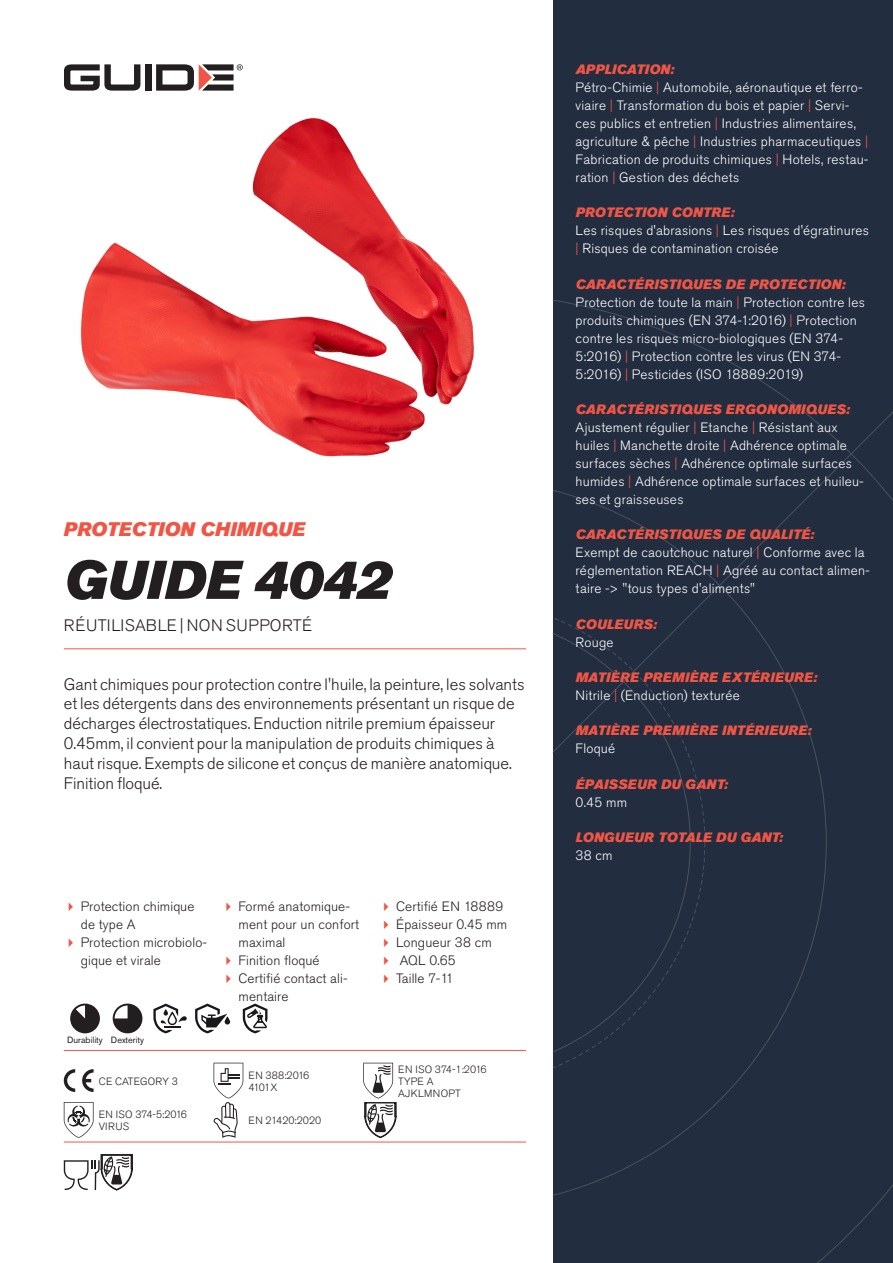
<style>
.page{position:relative;width:893px;height:1263px;background:#fff}
.page>*{position:absolute;margin:0;border:0;box-sizing:border-box;transform-origin:0 0}
.Rubrik{font:italic 54px "Akzidenz Grotesk Pro Super";color:#231f20}
.Överrubrik{font:italic 19.5px "Akzidenz Grotesk Pro Super";letter-spacing:.005em;color:#f05545}
.Ingress{font:300 16.5px/19.8px "Akzidenz Grotesk Pro";color:#231f20}
.Product_-_AltSegment{font:300 16.5px "Akzidenz Grotesk Pro";letter-spacing:.03em;color:#231f20}
.Produkt_-_Brödtext{font:300 13.5px/18px "Akzidenz Grotesk Pro";letter-spacing:.02em;color:#fff}
.Produkt_-_Namn{font:italic 13.5px "Akzidenz Grotesk Pro Super";letter-spacing:.015em;color:#f05545}
.t1{font:300 13.5px/18px "Akzidenz Grotesk Pro";letter-spacing:.01em;color:#231f20}
.t2{font:300 10.5px "Akzidenz Grotesk Pro";letter-spacing:.01em;color:#231f20}
.t3{font:300 10.5px "Akzidenz Grotesk Pro";letter-spacing:.03em;color:#231f20}
.Produkt_-_Egenskaper{font:9px "Akzidenz Grotesk Pro";color:#231f20}
.s1{color:#f05545}
</style>
<div class="page">
<div style="left:145px;top:64px;width:7px;height:27px;background:#231f20"></div>
<svg style="left:156px;top:64px;width:87px;height:27px"></svg>
<svg style="left:64px;top:64px;width:76px;height:27px"></svg>
<div style="left:553px;top:0;width:340px;height:1263px;background:#222d3f"></div>
<svg style="left:553px;top:300px;width:340px;height:963px"></svg>
<hr style="left:64px;top:1050px;width:462px;height:1px;background:#f05545">
<hr style="left:64px;top:1142px;width:462px;height:1px;background:#f05545">
<svg style="left:70px;top:1003px;width:30px;height:30px"></svg>
<svg style="left:113px;top:1003px;width:29px;height:30px"></svg>
<svg style="left:153px;top:1003px;width:34px;height:30px"></svg>
<svg style="left:195px;top:1003px;width:35px;height:30px"></svg>
<svg style="left:243px;top:1003px;width:24px;height:30px"></svg>
<svg style="left:64px;top:1069px;width:11px;height:23px"></svg>
<svg style="left:82px;top:1069px;width:12px;height:23px"></svg>
<svg style="left:64px;top:1102px;width:30px;height:36px"></svg>
<svg style="left:214px;top:1063px;width:29px;height:75px"></svg>
<svg style="left:363px;top:1063px;width:34px;height:75px"></svg>
<svg style="left:64px;top:1154px;width:69px;height:36px"></svg>
<img style="left:80px;top:118px;width:395px;height:339px">
<hr style="left:64px;top:648px;width:462px;height:1px;background:#f05545">
<p class="Överrubrik" style="left:64px;top:517px;width:243px">PROTECTION CHIMIQUE</p>
<p class="Rubrik" style="left:64px;top:545px;width:329px">GUIDE 4042</p>
<p class="Product_-_AltSegment" style="left:64px;top:615px;width:250px">RÉUTILISABLE | NON SUPPORTÉ</p>
<p class="Ingress" style="left:64px;top:674px;width:462px">Gant chimiques pour protection contre l'huile, la peinture, les solvants et les détergents dans des environnements présentant un risque de décharges électrostatiques. Enduction nitrile premium épaisseur 0.45mm, il convient pour la manipulation de produits chimiques à haut risque. Exempts de silicone et conçus de manière anatomique.<br>Finition floqué.</p>
<p class="t1" style="left:81px;top:897px;width:115px">Protection chimique de type A</p>
<p class="t1" style="left:81px;top:933px;width:128px">Protection microbiolo&shy;gique et virale</p>
<p class="Produkt_-_Egenskaper" style="left:67px;top:1034px;width:37px">Durability</p>
<p class="Produkt_-_Egenskaper" style="left:111px;top:1034px;width:35px">Dexterity</p>
<p class="t2" style="left:99px;top:1074px;width:81px">CE CATEGORY 3</p>
<p class="t2" style="left:99px;top:1107px;width:90px">EN ISO 374-5:2016</p>
<p class="t2" style="left:99px;top:1119px;width:32px">VIRUS</p>
<p class="t1" style="left:238px;top:897px;width:122px">Formé anatomique&shy;ment pour un confort maximal</p>
<p class="t1" style="left:238px;top:951px;width:83px">Finition floqué</p>
<p class="t1" style="left:238px;top:969px;width:111px">Certifié contact ali&shy;mentaire</p>
<p class="t2" style="left:248px;top:1068px;width:62px">EN 388:2016</p>
<p class="t2" style="left:248px;top:1080px;width:30px">4101X</p>
<p class="t2" style="left:248px;top:1113px;width:74px">EN 21420:2020</p>
<p class="t1" style="left:396px;top:897px;width:109px">Certifié EN 18889</p>
<p class="t1" style="left:396px;top:915px;width:113px">Épaisseur 0.45 mm</p>
<p class="t1" style="left:396px;top:933px;width:97px">Longueur 38 cm</p>
<p class="t1" style="left:400px;top:951px;width:57px">AQL 0.65</p>
<p class="t1" style="left:396px;top:969px;width:59px">Taille 7-11</p>
<p class="t2" style="left:398px;top:1062px;width:90px">EN ISO 374-1:2016</p>
<p class="t2" style="left:398px;top:1074px;width:37px">TYPE A</p>
<p class="t3" style="left:398px;top:1086px;width:64px">AJKLMNOPT</p>
<p class="Produkt_-_Namn" style="left:576px;top:60px;width:100px">APPLICATION:</p>
<p class="Produkt_-_Brödtext" style="left:576px;top:78px;width:294px">Pétro-Chimie <span class="s1">|</span> Automobile, aéronautique et ferro&shy;viaire <span class="s1">|</span> Transformation du bois et papier <span class="s1">|</span> Servi&shy;ces publics et entretien <span class="s1">|</span> Industries alimentaires, agriculture &amp; pêche <span class="s1">|</span> Industries pharmaceutiques <span class="s1">| </span>Fabrication de produits chimiques <span class="s1">|</span> Hotels, restau&shy;ration <span class="s1">|</span> Gestion des déchets</p>
<p class="Produkt_-_Namn" style="left:576px;top:204px;width:160px">PROTECTION CONTRE:</p>
<p class="Produkt_-_Brödtext" style="left:576px;top:222px;width:295px">Les risques d'abrasions <span class="s1">|</span> Les risques d'égratinures <span class="s1">|</span> Risques de contamination croisée</p>
<p class="Produkt_-_Namn" style="left:576px;top:275px;width:271px">CARACTÉRISTIQUES DE PROTECTION:</p>
<p class="Produkt_-_Brödtext" style="left:576px;top:293px;width:291px">Protection de toute la main <span class="s1">|</span> Protection contre les produits chimiques (EN 374-1:2016) <span class="s1">|</span> Protection contre les risques micro-biologiques (EN 374- 5:2016) <span class="s1">|</span> Protection contre les virus (EN 374- 5:2016) <span class="s1">|</span> Pesticides (ISO 18889:2019)</p>
<p class="Produkt_-_Namn" style="left:576px;top:400px;width:276px">CARACTÉRISTIQUES ERGONOMIQUES:</p>
<p class="Produkt_-_Brödtext" style="left:576px;top:418px;width:290px">Ajustement régulier <span class="s1">|</span> Etanche <span class="s1">|</span> Résistant aux huiles <span class="s1">|</span> Manchette droite <span class="s1">|</span> Adhérence optimale surfaces sèches <span class="s1">|</span> Adhérence optimale surfaces humides <span class="s1">|</span> Adhérence optimale surfaces et huileu&shy;ses et graisseuses</p>
<p class="Produkt_-_Namn" style="left:576px;top:526px;width:240px">CARACTÉRISTIQUES DE QUALITÉ:</p>
<p class="Produkt_-_Brödtext" style="left:576px;top:544px;width:296px">Exempt de caoutchouc naturel <span class="s1">|</span> Conforme avec la réglementation REACH <span class="s1">|</span> Agréé au contact alimen&shy;taire -&gt; "tous types d'aliments"</p>
<p class="Produkt_-_Namn" style="left:576px;top:615px;width:83px">COULEURS:</p>
<p class="Produkt_-_Brödtext" style="left:576px;top:633px;width:39px">Rouge</p>
<p class="Produkt_-_Namn" style="left:576px;top:668px;width:243px">MATIÈRE PREMIÈRE EXTÉRIEURE:</p>
<p class="Produkt_-_Brödtext" style="left:576px;top:686px;width:166px">Nitrile <span class="s1">|</span> (Enduction) texturée</p>
<p class="Produkt_-_Namn" style="left:576px;top:722px;width:237px">MATIÈRE PREMIÈRE INTÉRIEURE:</p>
<p class="Produkt_-_Brödtext" style="left:576px;top:740px;width:41px">Floqué</p>
<p class="Produkt_-_Namn" style="left:576px;top:775px;width:154px">ÉPAISSEUR DU GANT:</p>
<p class="Produkt_-_Brödtext" style="left:576px;top:793px;width:53px">0.45 mm</p>
<p class="Produkt_-_Namn" style="left:576px;top:828px;width:209px">LONGUEUR TOTALE DU GANT:</p>
<p class="Produkt_-_Brödtext" style="left:576px;top:846px;width:38px">38 cm</p>
</div>
